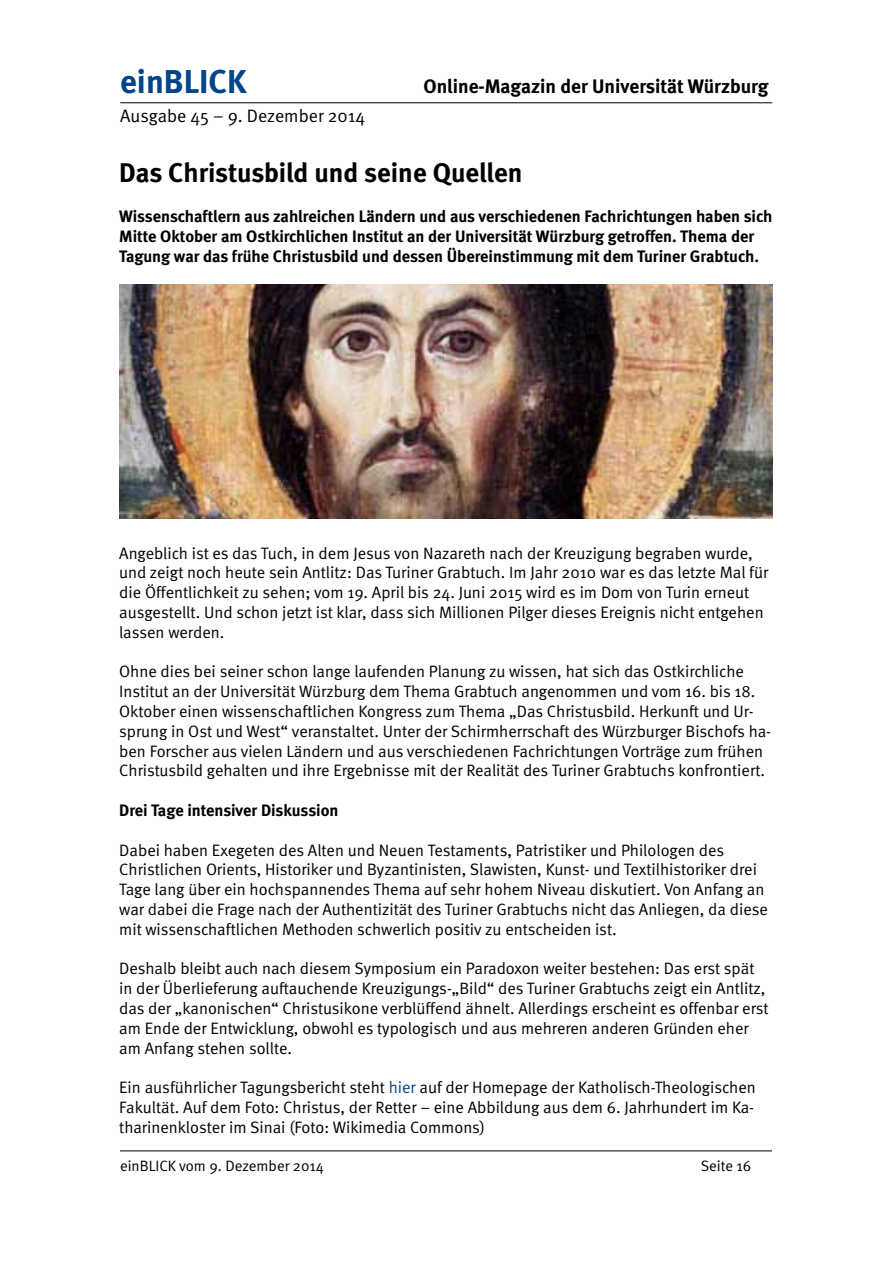
<style>
.page{position:relative;width:893px;height:1263px;background:#fff}
.page>*{position:absolute;margin:0;border:0;box-sizing:border-box;transform-origin:0 0}
.t1{font:700 33px "Meta";color:#004489}
.t2{font:700 27px "Meta";color:#000}
.t3{font:700 19.5px "Meta";color:#000}
.t4{font:18px "Meta Normal";color:#000}
.t5{font:16.5px/19.8px "Meta Normal";color:#000}
.t6{font:700 16.5px/19.8px "Meta";color:#000}
.t7{font:15px "Meta Normal";color:#000}
.s1{color:#004489}
</style>
<div class="page">
<hr style="left:120px;top:102px;width:652px;height:1px;background:#000">
<hr style="left:120px;top:1150px;width:652px;height:1px;background:#000">
<img style="left:119px;top:285px;width:654px;height:233px">
<h1 class="t1" style="left:120px;top:60px;width:128px">einBLICK</h1>
<p class="t3" style="left:423px;top:73px;width:346px">Online-Magazin der Universität Würzburg</p>
<p class="t4" style="left:120px;top:105px;width:246px">Ausgabe 45 – 9. Dezember 2014</p>
<h2 class="t2" style="left:119px;top:156px;width:405px">Das Christusbild und seine Quellen</h2>
<p class="t6" style="left:119px;top:206px;width:655px">Wissenschaftlern aus zahlreichen Ländern und aus verschiedenen Fachrichtungen haben sich<br>Mitte Oktober am Ostkirchlichen Institut an der Universität Würzburg getroffen. Thema der<br>Tagung war das frühe Christusbild und dessen Übereinstimmung mit dem Turiner Grabtuch.</p>
<p class="t5" style="left:119px;top:543px;width:651px">Angeblich ist es das Tuch, in dem Jesus von Nazareth nach der Kreuzigung begraben wurde, und zeigt noch heute sein Antlitz: Das Turiner Grabtuch. Im Jahr 2010 war es das letzte Mal für die Öffentlichkeit zu sehen; vom 19. April bis 24. Juni 2015 wird es im Dom von Turin erneut ausgestellt. Und schon jetzt ist klar, dass sich Millionen Pilger dieses Ereignis nicht entgehen lassen werden.</p>
<p class="t5" style="left:119px;top:661px;width:653px">Ohne dies bei seiner schon lange laufenden Planung zu wissen, hat sich das Ostkirchliche Institut an der Universität Würzburg dem Thema Grabtuch angenommen und vom 16. bis 18.<br>Oktober einen wissenschaftlichen Kongress zum Thema „Das Christusbild. Herkunft und Ur&shy;sprung in Ost und West“ veranstaltet. Unter der Schirmherrschaft des Würzburger Bischofs ha&shy;ben Forscher aus vielen Ländern und aus verschiedenen Fachrichtungen Vorträge zum frühen Christusbild gehalten und ihre Ergebnisse mit der Realität des Turiner Grabtuchs konfrontiert.</p>
<p class="t6" style="left:119px;top:800px;width:221px">Drei Tage intensiver Diskussion</p>
<p class="t5" style="left:119px;top:840px;width:650px">Dabei haben Exegeten des Alten und Neuen Testaments, Patristiker und Philologen des Christlichen Orients, Historiker und Byzantinisten, Slawisten, Kunst- und Textilhistoriker drei Tage lang über ein hochspannendes Thema auf sehr hohem Niveau diskutiert. Von Anfang an war dabei die Frage nach der Authentizität des Turiner Grabtuchs nicht das Anliegen, da diese mit wissenschaftlichen Methoden schwerlich positiv zu entscheiden ist.</p>
<p class="t5" style="left:119px;top:958px;width:651px">Deshalb bleibt auch nach diesem Symposium ein Paradoxon weiter bestehen: Das erst spät in der Überlieferung auftauchende Kreuzigungs-„Bild“ des Turiner Grabtuchs zeigt ein Antlitz, das der „kanonischen“ Christusikone verblüffend ähnelt. Allerdings erscheint es offenbar erst am Ende der Entwicklung, obwohl es typologisch und aus mehreren anderen Gründen eher am Anfang stehen sollte.</p>
<p class="t5" style="left:119px;top:1077px;width:638px;text-align:justify">Ein ausführlicher Tagungsbericht steht <span class="s1">hier</span> auf der Homepage der Katholisch-Theologischen Fakultät. Auf dem Foto: Christus, der Retter – eine Abbildung aus dem 6. Jahrhundert im Ka&shy;tharinenkloster im Sinai (Foto: Wikimedia Commons)</p>
<p class="t7" style="left:120px;top:1157px;width:205px">einBLICK vom 9. Dezember 2014</p>
<p class="t7" style="left:701px;top:1157px;width:52px">Seite 16</p>
</div>
